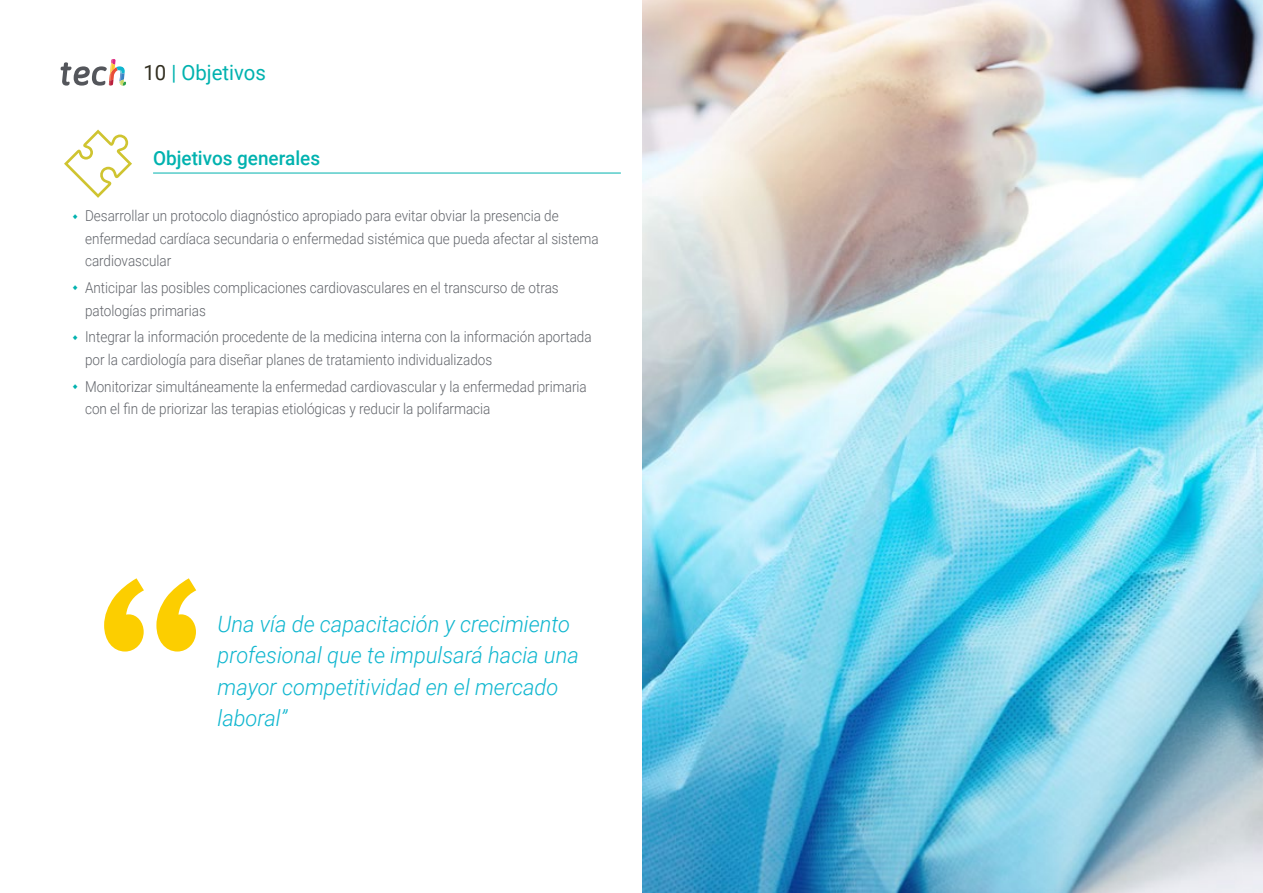
<style>
.page{position:relative;width:1263px;height:893px;background:#fff}
.page>*{position:absolute;margin:0;border:0;box-sizing:border-box;transform-origin:0 0}
.t1{font:italic 300 22.5px/31.5px "Roboto";color:#0fb6cf}
.t2{font:21px "Roboto";color:#00b2af}
.t3{font:500 19.5px "Roboto";color:#00b2af}
.t4{font:300 15px/22.5px "Roboto";color:#61646a;scale:.9 1}
.s1{color:#312e20}
</style>
<div class="page">
<img style="left:642px;top:0;width:621px;height:893px">
<hr style="left:153px;top:173px;width:468px;height:1px;background:#00b2af">
<svg style="left:64px;top:130px;width:68px;height:68px"></svg>
<svg style="left:104px;top:578px;width:92px;height:73px"></svg>
<svg style="left:61px;top:59px;width:65px;height:27px"></svg>
<h2 class="t2" style="left:144px;top:57px;width:124px"><span class="s1">10</span> | Objetivos</h2>
<h3 class="t3" style="left:153px;top:144px;width:169px">Objetivos generales</h3>
<p class="t4" style="left:85px;top:204px;width:572px">Desarrollar un protocolo diagnóstico apropiado para evitar obviar la presencia de enfermedad cardíaca secundaria o enfermedad sistémica que pueda afectar al sistema cardiovascular</p>
<p class="t4" style="left:85px;top:276px;width:528px">Anticipar las posibles complicaciones cardiovasculares en el transcurso de otras patologías primarias</p>
<p class="t4" style="left:85px;top:325px;width:564px">Integrar la información procedente de la medicina interna con la información aportada por la cardiología para diseñar planes de tratamiento individualizados</p>
<p class="t4" style="left:85px;top:374px;width:559px">Monitorizar simultáneamente la enfermedad cardiovascular y la enfermedad primaria con el fin de priorizar las terapias etiológicas y reducir la polifarmacia</p>
<h1 class="t1" style="left:217px;top:607px;width:363px">Una vía de capacitación y crecimiento profesional que te impulsará hacia una mayor competitividad en el mercado laboral”</h1>
</div>
